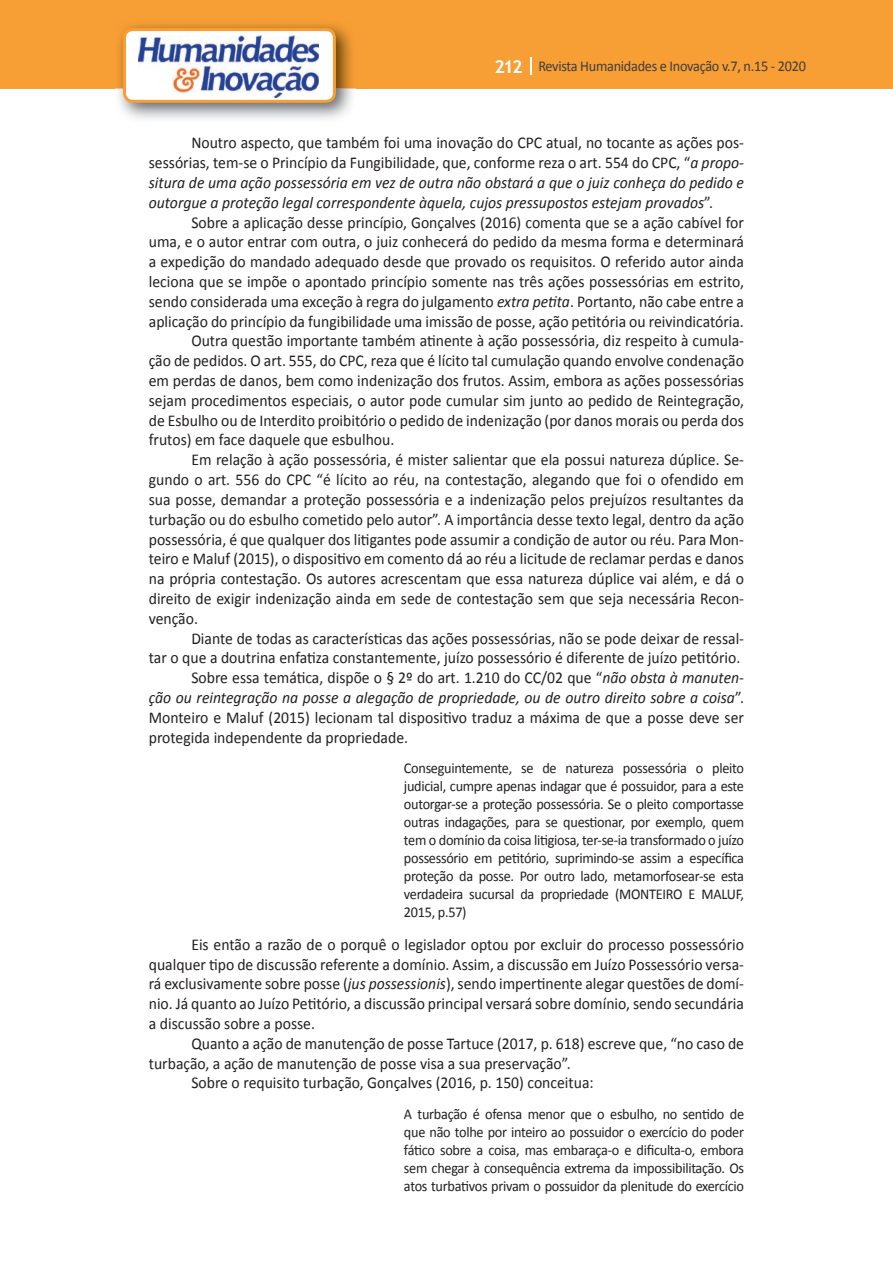
<style>
.page{position:relative;width:893px;height:1263px;background:#fff}
.page>*{position:absolute;margin:0;border:0;box-sizing:border-box;transform-origin:0 0}
.t1{font:16.5px/19.8px "Calibri";color:#231f20;text-align:justify;scale:.95 1}
.t2{font:italic 16.5px/19.8px "Calibri";color:#231f20;text-align:justify;scale:.95 1}
.t3{font:15px/18px "Calibri";letter-spacing:-.02em;color:#231f20;text-align:justify;scale:.95 1}
.t4{font:15px "Calibri";letter-spacing:-.02em;color:#3e3e3f;scale:.95 1}
.s1{font-family:"Trebuchet MS";font-weight:700;font-size:18px;color:#fff}
.s2{font-style:normal}
.s3{font-style:italic}
</style>
<div class="page">
<div style="left:0;top:0;width:893px;height:88px;background:#f79e34"></div>
<svg style="left:530px;top:57px;width:2px;height:18px"></svg>
<img style="left:115px;top:24px;width:241px;height:95px">
<svg style="left:123px;top:28px;width:213px;height:75px"></svg>
<p class="t4" style="left:495px;top:57px;width:329px"><span class="s1">212</span> Revista Humanidades e Inovação v.7, n.15 - 2020</p>
<p class="t2" style="left:149px;top:132px;width:628px;text-indent:43px"><span class="s2">Noutro aspecto, que também foi uma inovação do CPC atual, no tocante as ações pos&shy;sessórias, tem-se o Princípio da Fungibilidade, que, conforme reza o art. 554 do CPC, “</span>a propo&shy;situra de uma ação possessória em vez de outra não obstará a que o juiz conheça do pedido e outorgue a proteção legal correspondente àquela, cujos pressupostos estejam provados<span class="s2">”.</span></p>
<p class="t1" style="left:191px;top:212px;width:583px">Sobre a aplicação desse princípio, Gonçalves (2016) comenta que se a ação cabível for</p>
<p class="t1" style="left:149px;top:232px;width:628px">uma, e o autor entrar com outra, o juiz conhecerá do pedido da mesma forma e determinará</p>
<p class="t1" style="left:149px;top:252px;width:628px">a expedição do mandado adequado desde que provado os requisitos. O referido autor ainda</p>
<p class="t1" style="left:149px;top:272px;width:628px">leciona que se impõe o apontado princípio somente nas três ações possessórias em estrito,</p>
<p class="t1" style="left:149px;top:292px;width:628px">sendo considerada uma exceção à regra do julgamento <span class="s3">extra petita</span>. Portanto, não cabe entre a</p>
<p class="t1" style="left:149px;top:311px;width:628px">aplicação do princípio da fungibilidade uma imissão de posse, ação petitória ou reivindicatória.</p>
<p class="t1" style="left:191px;top:331px;width:583px">Outra questão importante também atinente à ação possessória, diz respeito à cumula-</p>
<p class="t1" style="left:149px;top:351px;width:628px">ção de pedidos. O art. 555, do CPC, reza que é lícito tal cumulação quando envolve condenação</p>
<p class="t1" style="left:149px;top:371px;width:628px">em perdas de danos, bem como indenização dos frutos. Assim, embora as ações possessórias</p>
<p class="t1" style="left:149px;top:391px;width:628px">sejam procedimentos especiais, o autor pode cumular sim junto ao pedido de Reintegração,</p>
<p class="t1" style="left:149px;top:410px;width:628px">de Esbulho ou de Interdito proibitório o pedido de indenização (por danos morais ou perda dos</p>
<p class="t1" style="left:149px;top:430px;width:260px">frutos) em face daquele que esbulhou.</p>
<p class="t1" style="left:191px;top:450px;width:583px">Em relação à ação possessória, é mister salientar que ela possui natureza dúplice. Se-</p>
<p class="t1" style="left:149px;top:470px;width:628px">gundo o art. 556 do CPC “é lícito ao réu, na contestação, alegando que foi o ofendido em</p>
<p class="t1" style="left:149px;top:490px;width:628px">sua posse, demandar a proteção possessória e a indenização pelos prejuízos resultantes da</p>
<p class="t1" style="left:149px;top:509px;width:628px">turbação ou do esbulho cometido pelo autor”. A importância desse texto legal, dentro da ação</p>
<p class="t1" style="left:149px;top:529px;width:628px">possessória, é que qualquer dos litigantes pode assumir a condição de autor ou réu. Para Mon-</p>
<p class="t1" style="left:149px;top:549px;width:628px">teiro e Maluf (2015), o dispositivo em comento dá ao réu a licitude de reclamar perdas e danos</p>
<p class="t1" style="left:149px;top:569px;width:628px">na própria contestação. Os autores acrescentam que essa natureza dúplice vai além, e dá o</p>
<p class="t1" style="left:149px;top:589px;width:628px">direito de exigir indenização ainda em sede de contestação sem que seja necessária Recon-</p>
<p class="t1" style="left:149px;top:608px;width:53px">venção.</p>
<p class="t1" style="left:191px;top:628px;width:583px">Diante de todas as características das ações possessórias, não se pode deixar de ressal-</p>
<p class="t1" style="left:149px;top:648px;width:624px">tar o que a doutrina enfatiza constantemente, juízo possessório é diferente de juízo petitório.</p>
<p class="t1" style="left:191px;top:668px;width:583px">Sobre essa temática, dispõe o § 2º do art. 1.210 do CC/02 que “<span class="s3">não obsta à manuten-</span></p>
<p class="t2" style="left:149px;top:687px;width:628px">ção ou reintegração na posse a alegação de propriedade, ou de outro direito sobre a coisa<span class="s2">”.</span></p>
<p class="t1" style="left:149px;top:707px;width:628px">Monteiro e Maluf (2015) lecionam tal dispositivo traduz a máxima de que a posse deve ser</p>
<p class="t1" style="left:149px;top:727px;width:274px">protegida independente da propriedade.</p>
<p class="t3" style="left:404px;top:759px;width:360px">Conseguintemente, se de natureza possessória o pleito judicial, cumpre apenas indagar que é possuidor, para a este outorgar-se a proteção possessória. Se o pleito comportasse outras indagações, para se questionar, por exemplo, quem tem o domínio da coisa litigiosa, ter-se-ia transformado o juízo possessório em petitório, suprimindo-se assim a específica proteção da posse. Por outro lado, metamorfosear-se esta verdadeira sucursal da propriedade (MONTEIRO E MALUF, 2015, p.57)</p>
<p class="t1" style="left:149px;top:934px;width:628px;text-indent:43px">Eis então a razão de o porquê o legislador optou por excluir do processo possessório qualquer tipo de discussão referente a domínio. Assim, a discussão em Juízo Possessório versa&shy;rá exclusivamente sobre posse (<span class="s3">jus possessionis</span>), sendo impertinente alegar questões de domí&shy;nio. Já quanto ao Juízo Petitório, a discussão principal versará sobre domínio, sendo secundária a discussão sobre a posse.</p>
<p class="t1" style="left:191px;top:1033px;width:583px">Quanto a ação de manutenção de posse Tartuce (2017, p. 618) escreve que, “no caso de</p>
<p class="t1" style="left:149px;top:1053px;width:446px">turbação, a ação de manutenção de posse visa a sua preservação”.</p>
<p class="t1" style="left:191px;top:1073px;width:425px">Sobre o requisito turbação, Gonçalves (2016, p. 150) conceitua:</p>
<p class="t3" style="left:404px;top:1105px;width:359px">A turbação é ofensa menor que o esbulho, no sentido de que não tolhe por inteiro ao possuidor o exercício do poder fático sobre a coisa, mas embaraça-o e dificulta-o, embora sem chegar à consequência extrema da impossibilitação. Os atos turbativos privam o possuidor da plenitude do exercício</p>
</div>
